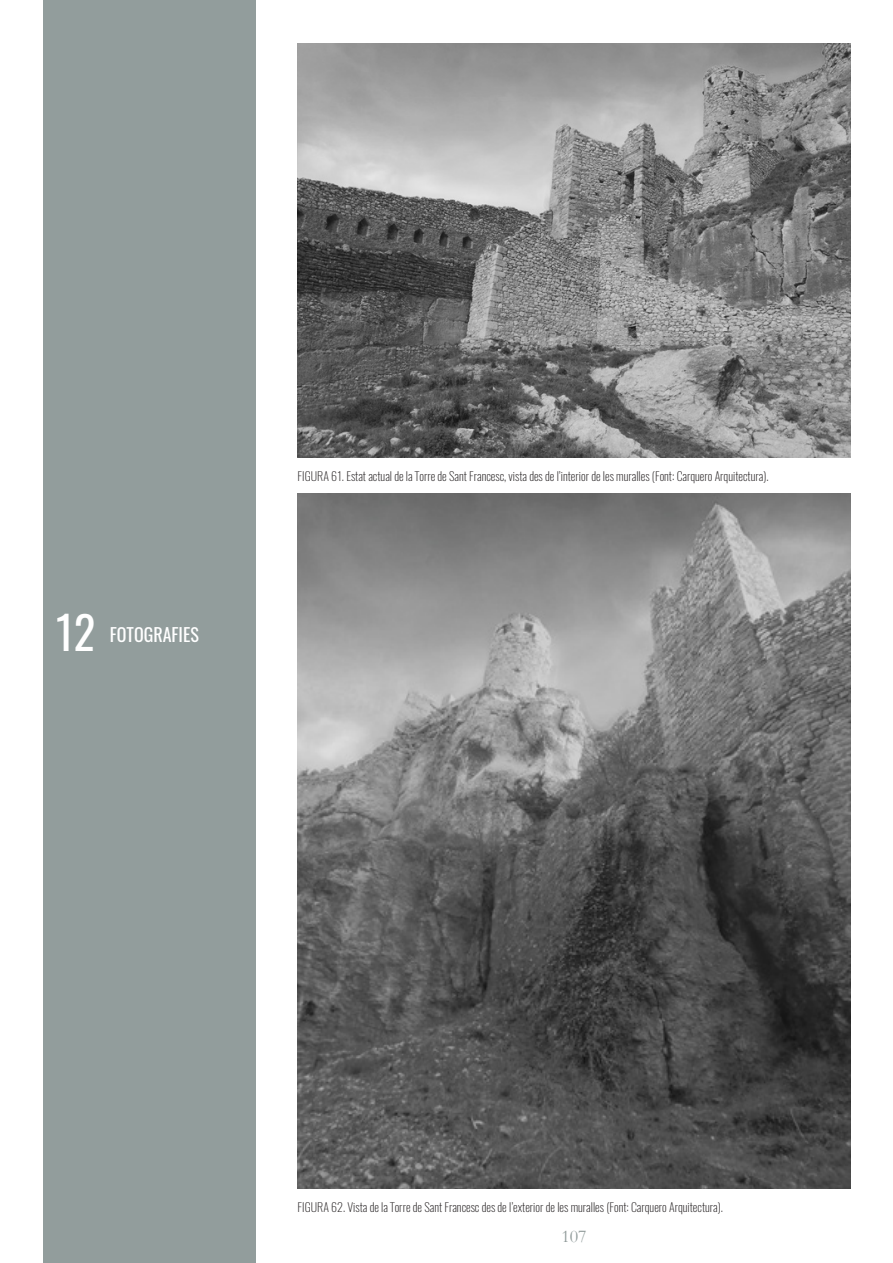
<style>
.page{position:relative;width:893px;height:1263px;background:#fff}
.page>*{position:absolute;margin:0;border:0;box-sizing:border-box;transform-origin:0 0}
.t1{font:45px "Oswald Regular 400";color:#fff}
.t2{font:18px "Oswald Regular 400";color:#fff}
.t3{font:18px "Garamond";color:#8f9a99}
.t4{font:200 12px "Oswald";color:#231f20}
</style>
<div class="page">
<div style="left:43px;top:0;width:213px;height:1263px;background:#929d9c"></div>
<img style="left:298px;top:43px;width:552px;height:415px">
<img style="left:298px;top:493px;width:552px;height:696px">
<h1 class="t1" style="left:56px;top:593px;width:41px">12</h1>
<h2 class="t2" style="left:110px;top:619px;width:91px">FOTOGRAFIES</h2>
<p class="t4" style="left:298px;top:465px;width:472px">FIGURA 61. Estat actual de la Torre de Sant Francesc, vista des de l’interior de les muralles (Font: Carquero Arquitectura).</p>
<p class="t4" style="left:298px;top:1196px;width:427px">FIGURA 62. Vista de la Torre de Sant Francesc des de l’exterior de les muralles (Font: Carquero Arquitectura).</p>
<h2 class="t3" style="left:561px;top:1224px;width:27px">107</h2>
</div>
